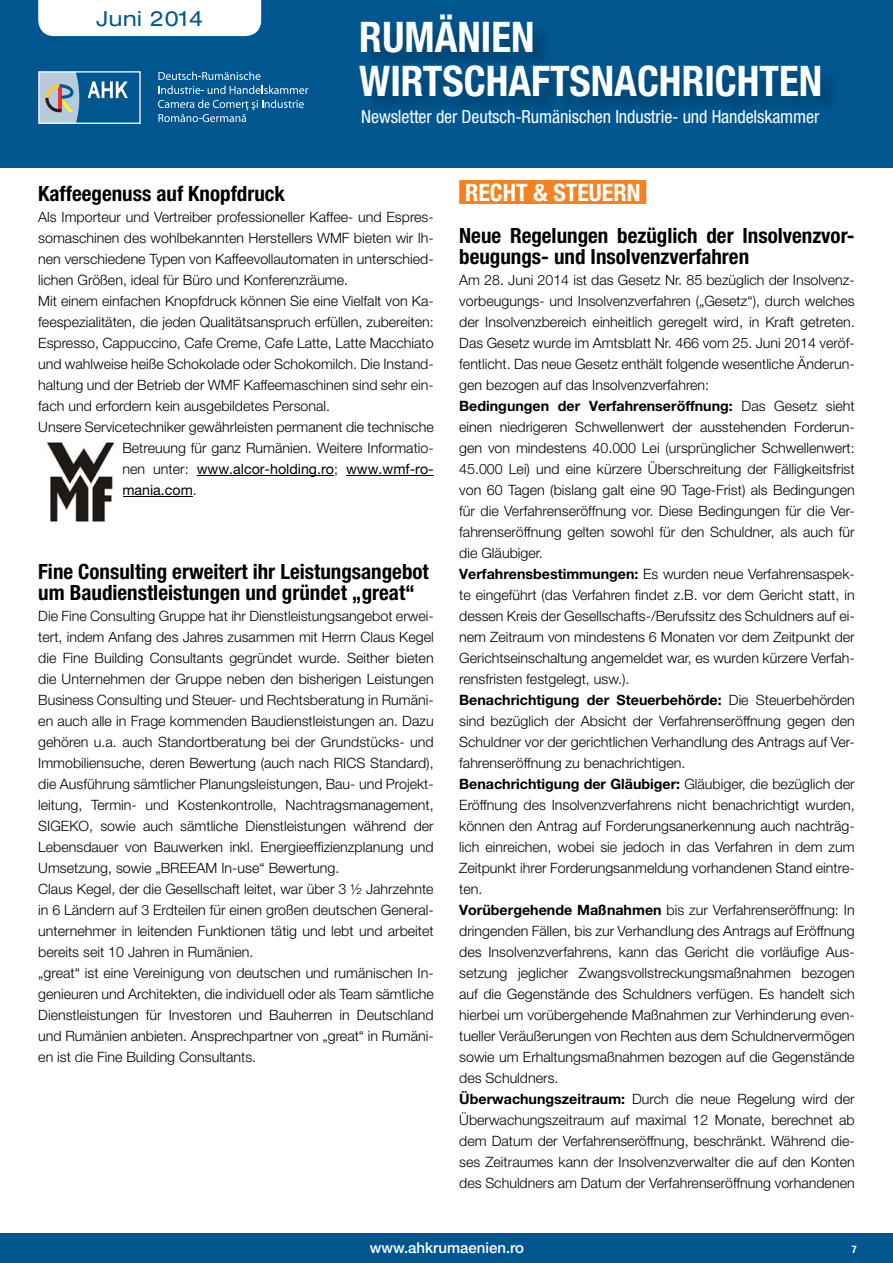
<style>
.page{position:relative;width:893px;height:1263px;background:#fff}
.page>*{position:absolute;margin:0;border:0;box-sizing:border-box;transform-origin:0 0}
.t1{font:700 condensed 42.3px/44px "Helvetica Neue LT Pro";color:#fff}
.t2{font:700 condensed 24px "Helvetica Neue LT Pro";color:#fff}
.t3{font:700 condensed 21px/21px "Helvetica Neue LT Pro";color:#000}
.t4{font:expanded 20.85px "Helvetica Neue LT Pro";letter-spacing:.03em;color:#005790}
.t5{font:condensed 18px "Helvetica Neue LT Pro";letter-spacing:-.005em;color:#fff}
.t6{font:500 15px "Helvetica Neue LT Pro";color:#fff}
.t7{font:300 14.25px/21px "Helvetica Neue LT Pro";color:#000}
.t8{font:14.25px "Helvetica Neue LT Pro";color:#000}
.t9{font:700 condensed 10.5px "Helvetica Neue LT Pro";color:#fff}
.s1{font-weight:300}
.s2{font-weight:700}
</style>
<div class="page">
<div style="left:0;top:1233px;width:893px;height:30px;background:#005790"></div>
<div style="left:0;top:0;width:893px;height:168px;background:#005790"></div>
<div style="left:38px;top:0;width:223px;height:36px;background:#fff"></div>
<div style="left:40px;top:72px;width:100px;height:51px;background:#b7cbdc"></div>
<svg style="left:45px;top:73px;width:94px;height:49px"></svg>
<div style="left:38px;top:71px;width:103px;height:53px;border:1px solid #fff"></div>
<svg style="left:158px;top:72px;width:102px;height:8px"></svg>
<svg style="left:159px;top:86px;width:149px;height:8px"></svg>
<svg style="left:158px;top:100px;width:146px;height:22px"></svg>
<div style="left:363px;top:16px;width:476px;height:99px;background:#000;opacity:.25"></div>
<hr style="left:197px;top:475px;width:137px;height:1px;background:#000">
<hr style="left:346px;top:475px;width:88px;height:1px;background:#000">
<hr style="left:122px;top:496px;width:71px;height:1px;background:#000">
<img style="left:47px;top:442px;width:67px;height:80px">
<div style="left:459px;top:180px;width:187px;height:24px;background:#f58220"></div>
<h3 class="t4" style="left:96px;top:7px;width:108px">Juni 2014</h3>
<h1 class="t1" style="left:359px;top:14px;width:464px">Rumänien<br>Wirtschaftsnachrichten</h1>
<p class="t5" style="left:361px;top:106px;width:460px">Newsletter der Deutsch-Rumänischen Industrie- und Handelskammer</p>
<h3 class="t3" style="left:38px;top:183px;width:248px">Kaffeegenuss auf Knopfdruck</h3>
<p class="t7" style="left:38px;top:206px;width:397px">Als Importeur und Vertreiber professioneller Kaffee- und Espres-</p>
<p class="t7" style="left:38px;top:227px;width:397px">somaschinen des wohlbekannten Herstellers WMF bieten wir Ih-</p>
<p class="t7" style="left:38px;top:248px;width:397px">nen verschiedene Typen von Kaffeevollautomaten in unterschied-</p>
<p class="t7" style="left:38px;top:269px;width:311px">lichen Größen, ideal für Büro und Konferenzräume.</p>
<p class="t7" style="left:38px;top:290px;width:397px">Mit einem einfachen Knopfdruck können Sie eine Vielfalt von Ka-</p>
<p class="t7" style="left:38px;top:311px;width:397px">feespezialitäten, die jeden Qualitätsanspruch erfüllen, zubereiten:</p>
<p class="t7" style="left:38px;top:332px;width:397px">Espresso, Cappuccino, Cafe Creme, Cafe Latte, Latte Macchiato</p>
<p class="t7" style="left:38px;top:353px;width:397px">und wahlweise heiße Schokolade oder Schokomilch. Die Instand-</p>
<p class="t7" style="left:38px;top:374px;width:397px">haltung und der Betrieb der WMF Kaffeemaschinen sind sehr ein-</p>
<p class="t7" style="left:38px;top:395px;width:293px">fach und erfordern kein ausgebildetes Personal.</p>
<p class="t7" style="left:38px;top:416px;width:397px">Unsere Servicetechniker gewährleisten permanent die technische</p>
<p class="t7" style="left:122px;top:437px;width:313px">Betreuung für ganz Rumänien. Weitere Informatio-</p>
<p class="t8" style="left:122px;top:460px;width:313px"><span class="s1">nen unter:</span> www.alcor-holding.ro<span class="s1">;</span> www.wmf-ro-</p>
<p class="t8" style="left:122px;top:481px;width:76px">mania.com<span class="s1">.</span></p>
<h3 class="t3" style="left:38px;top:561px;width:392px">Fine Consulting erweitert ihr Leistungsangebot um Baudienstleistungen und gründet „great“</h3>
<p class="t7" style="left:38px;top:605px;width:397px">Die Fine Consulting Gruppe hat ihr Dienstleistungsangebot erwei&shy;tert, indem Anfang des Jahres zusammen mit Herrn Claus Kegel die Fine Building Consultants gegründet wurde. Seither bieten die Unternehmen der Gruppe neben den bisherigen Leistungen Business Consulting und Steuer- und Rechtsberatung in Rumäni&shy;en auch alle in Frage kommenden Baudienstleistungen an. Dazu gehören u.a. auch Standortberatung bei der Grundstücks- und Immobiliensuche, deren Bewertung (auch nach RICS Standard), die Ausführung sämtlicher Planungsleistungen, Bau- und Projekt&shy;leitung, Termin- und Kostenkontrolle, Nachtragsmanagement, SIGEKO, sowie auch sämtliche Dienstleistungen während der Lebensdauer von Bauwerken inkl. Energieeffizienzplanung und Umsetzung, sowie „BREEAM In-use“ Bewertung.<br>Claus Kegel, der die Gesellschaft leitet, war über 3 ½ Jahrzehnte in 6 Ländern auf 3 Erdteilen für einen großen deutschen General&shy;unternehmer in leitenden Funktionen tätig und lebt und arbeitet bereits seit 10 Jahren in Rumänien.<br>„great“ ist eine Vereinigung von deutschen und rumänischen In&shy;genieuren und Architekten, die individuell oder als Team sämtliche Dienstleistungen für Investoren und Bauherren in Deutschland und Rumänien anbieten. Ansprechpartner von „great“ in Rumäni&shy;en ist die Fine Building Consultants.</p>
<h2 class="t2" style="left:465px;top:178px;width:177px">recht &amp; steuern</h2>
<h3 class="t3" style="left:459px;top:225px;width:397px">Neue Regelungen bezüglich der Insolvenzvor&shy;beugungs- und Insolvenzverfahren</h3>
<p class="t7" style="left:459px;top:269px;width:397px">Am 28. Juni 2014 ist das Gesetz Nr. 85 bezüglich der Insolvenz&shy;vorbeugungs- und Insolvenzverfahren („Gesetz“), durch welches der Insolvenzbereich einheitlich geregelt wird, in Kraft getreten.<br>Das Gesetz wurde im Amtsblatt Nr. 466 vom 25. Juni 2014 veröf&shy;fentlicht. Das neue Gesetz enthält folgende wesentliche Änderun&shy;gen bezogen auf das Insolvenzverfahren:<br><span class="s2">Bedingungen der Verfahrenseröffnung:</span> Das Gesetz sieht einen niedrigeren Schwellenwert der ausstehenden Forderun&shy;gen von mindestens 40.000 Lei (ursprünglicher Schwellenwert:<br>45.000 Lei) und eine kürzere Überschreitung der Fälligkeitsfrist von 60 Tagen (bislang galt eine 90 Tage-Frist) als Bedingungen für die Verfahrenseröffnung vor. Diese Bedingungen für die Ver&shy;fahrenseröffnung gelten sowohl für den Schuldner, als auch für die Gläubiger.<br><span class="s2">Verfahrensbestimmungen:</span> Es wurden neue Verfahrensaspek&shy;te eingeführt (das Verfahren findet z.B. vor dem Gericht statt, in dessen Kreis der Gesellschafts-/Berufssitz des Schuldners auf ei&shy;nem Zeitraum von mindestens 6 Monaten vor dem Zeitpunkt der Gerichtseinschaltung angemeldet war, es wurden kürzere Verfah&shy;rensfristen festgelegt, usw.).<br><span class="s2">Benachrichtigung der Steuerbehörde:</span> Die Steuerbehörden sind bezüglich der Absicht der Verfahrenseröffnung gegen den Schuldner vor der gerichtlichen Verhandlung des Antrags auf Ver&shy;fahrenseröffnung zu benachrichtigen.<br><span class="s2">Benachrichtigung der Gläubiger:</span> Gläubiger, die bezüglich der Eröffnung des Insolvenzverfahrens nicht benachrichtigt wurden, können den Antrag auf Forderungsanerkennung auch nachträg&shy;lich einreichen, wobei sie jedoch in das Verfahren in dem zum Zeitpunkt ihrer Forderungsanmeldung vorhandenen Stand eintre&shy;ten.<br><span class="s2">Vorübergehende Maßnahmen</span> bis zur Verfahrenseröffnung: In dringenden Fällen, bis zur Verhandlung des Antrags auf Eröffnung des Insolvenzverfahrens, kann das Gericht die vorläufige Aus&shy;setzung jeglicher Zwangsvollstreckungsmaßnahmen bezogen auf die Gegenstände des Schuldners verfügen. Es handelt sich hierbei um vorübergehende Maßnahmen zur Verhinderung even&shy;tueller Veräußerungen von Rechten aus dem Schuldnervermögen sowie um Erhaltungsmaßnahmen bezogen auf die Gegenstände des Schuldners.<br><span class="s2">Überwachungszeitraum:</span> Durch die neue Regelung wird der Überwachungszeitraum auf maximal 12 Monate, berechnet ab dem Datum der Verfahrenseröffnung, beschränkt. Während die&shy;ses Zeitraumes kann der Insolvenzverwalter die auf den Konten des Schuldners am Datum der Verfahrenseröffnung vorhandenen</p>
<p class="t6" style="left:370px;top:1239px;width:156px">www.ahkrumaenien.ro</p>
<p class="t9" style="left:852px;top:1242px;width:6px">7</p>
</div>
